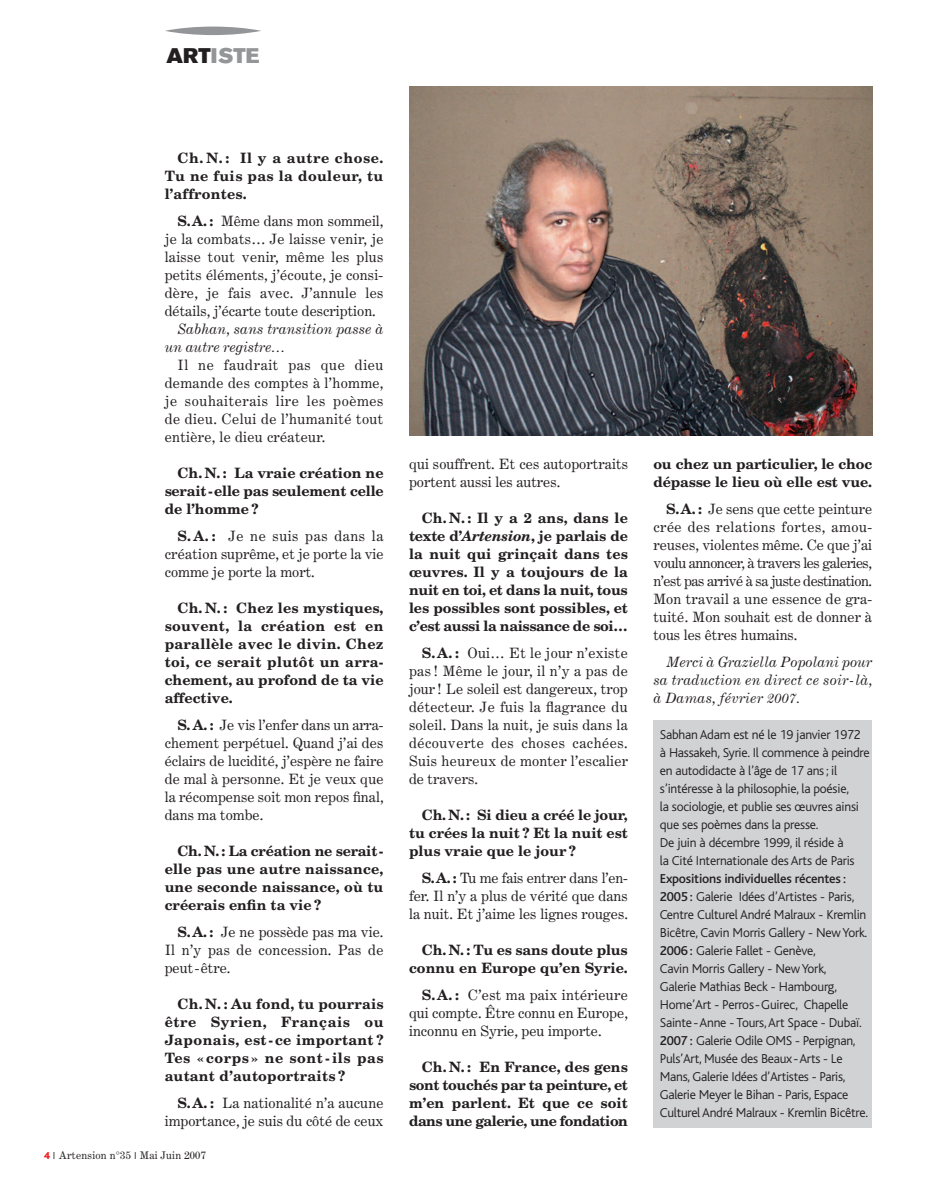
<style>
.page{position:relative;width:936px;height:1191px;background:#fff}
.page>*{position:absolute;margin:0;border:0;box-sizing:border-box;transform-origin:0 0}
.t1{font:21px "Akzidenz Grotesk BE Super";letter-spacing:.01em;color:#939598}
.t2{font:14.25px/18px "Century Expanded";color:#231f20;text-align:justify}
.t3{font:700 14.25px/18px "New Century Schlbk";color:#231f20;text-align:justify}
.t4{font:italic 14.25px/18px "Century Expanded";letter-spacing:.005em;color:#231f20;text-align:justify}
.t5{font:300 13.5px/18px "Bliss";letter-spacing:-.015em;color:#231f20}
.t6{font:10.5px "Century Expanded";letter-spacing:.015em;color:#231f20}
.s1{color:#231f20}
.s2{font-family:"New Century Schlbk";font-weight:700}
.s3{font-family:"Bliss";font-weight:800;color:#ee1d23}
.s4{font-family:"Bliss";font-weight:300}
.s5{font-style:italic}
.s6{font-weight:500}
</style>
<div class="page">
<svg style="left:165px;top:27px;width:96px;height:8px"></svg>
<div style="left:653px;top:720px;width:219px;height:408px;background:#d1d2d4"></div>
<img style="left:409px;top:86px;width:463px;height:350px">
<h1 class="t1" style="left:167px;top:47px;width:94px"><span class="s1">ART</span>ISTE</h1>
<p class="t3" style="left:165px;top:150px;width:220px;text-indent:13px">Ch. N. : Il y a autre chose.<br>Tu ne fuis pas la douleur, tu l’affrontes.</p>
<p class="t2" style="left:165px;top:213px;width:220px;text-indent:13px"><span class="s2">S.A. :</span> Même dans mon sommeil, je la combats… Je laisse venir, je laisse tout venir, même les plus petits éléments, j’écoute, je consi&shy;dère, je fais avec. J’annule les détails, j’écarte toute description.</p>
<p class="t4" style="left:165px;top:321px;width:220px;text-indent:13px">Sabhan, sans transition passe à un autre registre…</p>
<p class="t2" style="left:165px;top:357px;width:220px;text-indent:13px">Il ne faudrait pas que dieu demande des comptes à l’homme, je souhaiterais lire les poèmes de dieu. Celui de l’humanité tout entière, le dieu créateur.</p>
<p class="t3" style="left:165px;top:465px;width:220px;text-indent:13px">Ch. N. : La vraie création ne serait-elle pas seulement celle de l’homme ?</p>
<p class="t2" style="left:165px;top:528px;width:220px;text-indent:13px"><span class="s2">S.A. :</span> Je ne suis pas dans la création suprême, et je porte la vie comme je porte la mort.</p>
<p class="t3" style="left:165px;top:600px;width:220px;text-indent:13px">Ch. N. : Chez les mystiques, souvent, la création est en parallèle avec le divin. Chez toi, ce serait plutôt un arra&shy;chement, au profond de ta vie affective.</p>
<p class="t2" style="left:165px;top:717px;width:220px;text-indent:13px"><span class="s2">S. A. :</span> Je vis l’enfer dans un arra&shy;chement perpétuel. Quand j’ai des éclairs de lucidité, j’espère ne faire de mal à personne. Et je veux que la récompense soit mon repos final, dans ma tombe.</p>
<p class="t3" style="left:165px;top:843px;width:220px;text-indent:13px">Ch. N. : La création ne serait&shy;elle pas une autre naissance, une seconde naissance, où tu créerais enfin ta vie ?</p>
<p class="t2" style="left:165px;top:924px;width:220px;text-indent:13px"><span class="s2">S.A. :</span> Je ne possède pas ma vie.<br>Il n’y pas de concession. Pas de peut-être.</p>
<p class="t3" style="left:165px;top:996px;width:220px;text-indent:13px">Ch. N. : Au fond, tu pourrais être Syrien, Français ou Japonais, est-ce important ?<br>Tes « corps » ne sont - ils pas autant d’autoportraits ?</p>
<p class="t2" style="left:165px;top:1095px;width:220px;text-align:right"><span class="s2">S.A. :</span> La nationalité n’a aucune importance, je suis du côté de ceux</p>
<p class="t6" style="left:44px;top:1151px;width:163px"><span class="s3">4</span> <span class="s4">I</span> Artension n°35 <span class="s4">I</span> Mai Juin 2007</p>
<p class="t2" style="left:409px;top:456px;width:220px">qui souffrent. Et ces autoportraits portent aussi les autres.</p>
<p class="t3" style="left:409px;top:510px;width:220px;text-indent:13px">Ch. N. : Il y a 2 ans, dans le texte d’<span class="s5">Artension</span>, je parlais de la nuit qui grinçait dans tes œuvres. Il y a toujours de la nuit en toi, et dans la nuit, tous les possibles sont possibles, et c’est aussi la naissance de soi…</p>
<p class="t2" style="left:409px;top:645px;width:220px;text-indent:13px"><span class="s2">S.A. :</span> Oui… Et le jour n’existe pas ! Même le jour, il n’y a pas de jour ! Le soleil est dangereux, trop détecteur. Je fuis la flagrance du soleil. Dans la nuit, je suis dans la découverte des choses cachées.<br>Suis heureux de monter l’escalier de travers.</p>
<p class="t3" style="left:409px;top:807px;width:220px;text-indent:13px">Ch. N. : Si dieu a créé le jour, tu crées la nuit ? Et la nuit est plus vraie que le jour ?</p>
<p class="t2" style="left:409px;top:870px;width:220px;text-indent:13px"><span class="s2">S.A. :</span> Tu me fais entrer dans l’en&shy;fer. Il n’y a plus de vérité que dans la nuit. Et j’aime les lignes rouges.</p>
<p class="t3" style="left:409px;top:942px;width:220px;text-align:right">Ch. N. : Tu es sans doute plus connu en Europe qu’en Syrie.</p>
<p class="t2" style="left:409px;top:987px;width:220px;text-indent:13px"><span class="s2">S.A. :</span> C’est ma paix intérieure qui compte. Être connu en Europe, inconnu en Syrie, peu importe.</p>
<p class="t3" style="left:409px;top:1059px;width:220px;text-indent:13px">Ch. N. : En France, des gens sont touchés par ta peinture, et m’en parlent. Et que ce soit dans une galerie, une fondation</p>
<p class="t3" style="left:653px;top:456px;width:220px">ou chez un particulier, le choc dépasse le lieu où elle est vue.</p>
<p class="t2" style="left:653px;top:501px;width:220px;text-indent:13px"><span class="s2">S.A. :</span> Je sens que cette peinture crée des relations fortes, amou&shy;reuses, violentes même. Ce que j’ai voulu annoncer, à travers les galeries, n’est pas arrivé à sa juste destination.<br>Mon travail a une essence de gra&shy;tuité. Mon souhait est de donner à tous les êtres humains.</p>
<p class="t4" style="left:653px;top:654px;width:220px;text-indent:13px">Merci à Graziella Popolani pour sa traduction en direct ce soir-là, à Damas, février 2007.</p>
<p class="t5" style="left:659px;top:727px;width:211px">Sabhan Adam est né le 19 janvier 1972 à Hassakeh, Syrie. Il commence à peindre en autodidacte à l’âge de 17 ans ; il s’intéresse à la philosophie, la poésie,<br>la sociologie, et publie ses œuvres ainsi que ses poèmes dans la presse.<br>De juin à décembre 1999, il réside à<br>la Cité Internationale des Arts de Paris</p>
<p class="t5" style="left:659px;top:871px;width:210px"><span class="s6">Expositions individuelles récentes :<br>2005 :</span> Galerie Idées d’Artistes - Paris, Centre Culturel André Malraux - Kremlin Bicêtre, Cavin Morris Gallery - New York.<br><span class="s6">2006 :</span> Galerie Fallet - Genève,<br>Cavin Morris Gallery - New York,<br>Galerie Mathias Beck - Hambourg, Home’Art - Perros-Guirec, Chapelle Sainte-Anne - Tours,Art Space - Dubaï.<br><span class="s6">2007 :</span> Galerie Odile OMS - Perpignan, Puls’Art, Musée des Beaux-Arts - Le Mans, Galerie Idées d’Artistes - Paris, Galerie Meyer le Bihan - Paris, Espace Culturel André Malraux - Kremlin Bicêtre.</p>
</div>
